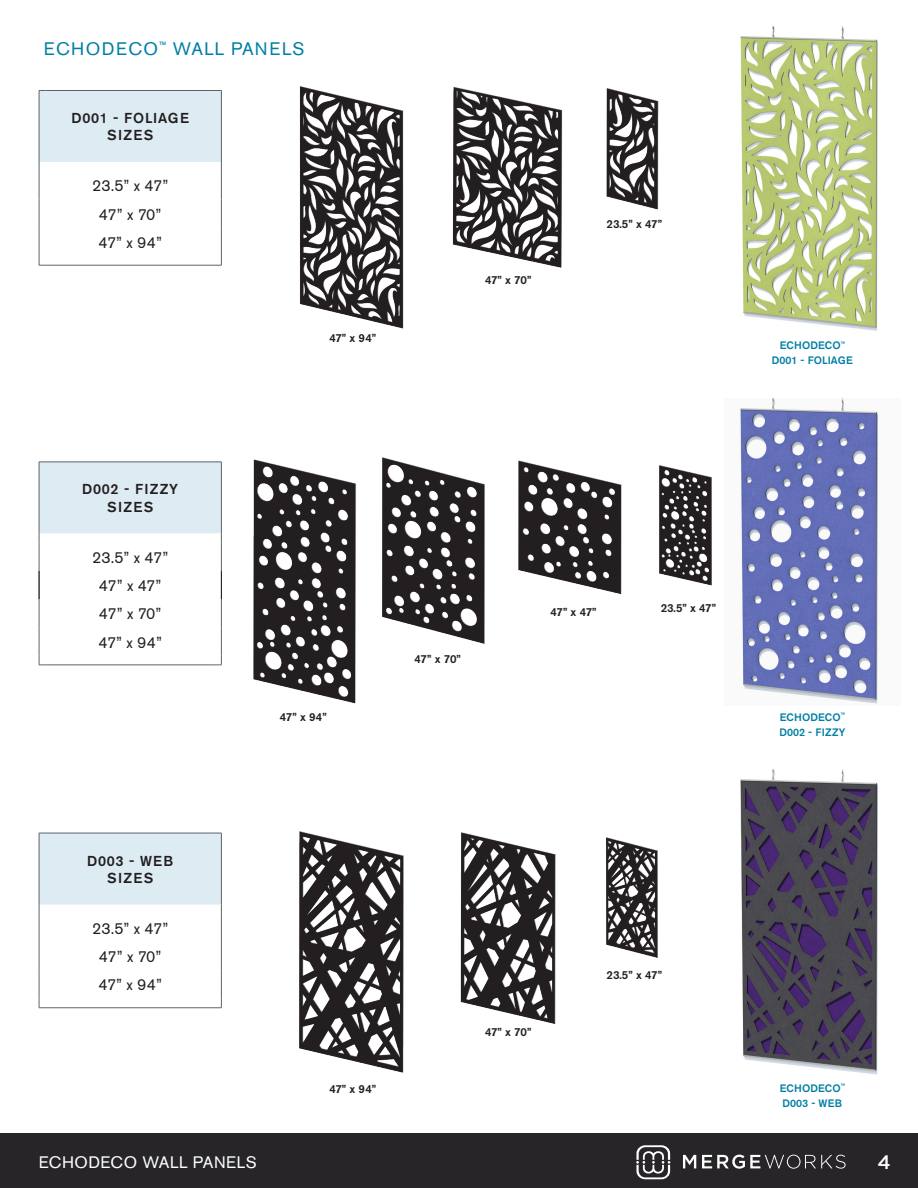
<style>
.page{position:relative;width:918px;height:1188px;background:#fff}
.page>*{position:absolute;margin:0;border:0;box-sizing:border-box;transform-origin:0 0}
.t1{font:500 19.5px "Gotham";color:#fff}
.t2{font:18px "Akzidenz Grotesk Pro";letter-spacing:.08em;color:#007fa5}
.t3{font:16.5px "Akzidenz Grotesk Pro";letter-spacing:.03em;color:#fff}
.t4{font:15.9px "Akzidenz Grotesk Pro";letter-spacing:-.04em;color:#231f20}
.t5{font:500 14.25px "Akzidenz Grotesk Pro";letter-spacing:.08em;color:#231f20}
.t6{font:500 14.25px "Akzidenz Grotesk Pro";letter-spacing:.055em;color:#231f20}
.t7{font:500 14.25px "Akzidenz Grotesk Pro";letter-spacing:.06em;color:#231f20}
.t8{font:500 11.55px "Akzidenz Grotesk Pro";letter-spacing:-.04em;color:#231f20}
.t9{font:500 10.65px/15px "Akzidenz Grotesk Pro";letter-spacing:.01em;color:#007fa5}
</style>
<div class="page">
<div style="left:0;top:1134px;width:918px;height:54px;background:#272528"></div>
<svg style="left:683px;top:1155px;width:13px;height:13px"></svg>
<svg style="left:702px;top:1155px;width:144px;height:14px"></svg>
<svg style="left:636px;top:1145px;width:34px;height:34px"></svg>
<svg style="left:39px;top:90px;width:163px;height:176px"></svg>
<img style="left:202px;top:86px;width:457px;height:243px">
<img style="left:740px;top:27px;width:138px;height:304px">
<div style="left:457px;top:275px;width:102px;height:19px;background:#fff"></div>
<div style="left:583px;top:220px;width:103px;height:19px;background:#fff"></div>
<svg style="left:39px;top:462px;width:163px;height:204px"></svg>
<img style="left:202px;top:457px;width:510px;height:247px">
<div style="left:387px;top:654px;width:102px;height:19px;background:#fff"></div>
<div style="left:657px;top:603px;width:63px;height:19px;background:#fff"></div>
<svg style="left:39px;top:833px;width:163px;height:176px"></svg>
<img style="left:740px;top:769px;width:138px;height:306px">
<div style="left:522px;top:607px;width:103px;height:19px;background:#fff"></div>
<img style="left:202px;top:807px;width:557px;height:268px">
<div style="left:457px;top:1027px;width:102px;height:20px;background:#fff"></div>
<div style="left:583px;top:971px;width:103px;height:19px;background:#fff"></div>
<img style="left:740px;top:398px;width:139px;height:306px">
<p class="t2" style="left:44px;top:37px;width:262px">ECHODECO<sup>™</sup> WALL PANELS</p>
<p class="t6" style="left:71px;top:109px;width:119px">D001 - FOLIAGE</p>
<p class="t5" style="left:107px;top:126px;width:48px">SIZES</p>
<p class="t4" style="left:92px;top:175px;width:78px">23.5” x 47”</p>
<p class="t4" style="left:99px;top:204px;width:64px">47” x 70”</p>
<p class="t4" style="left:98px;top:232px;width:65px">47” x 94”</p>
<p class="t8" style="left:329px;top:331px;width:48px">47” x 94”</p>
<p class="t8" style="left:485px;top:272px;width:48px">47” x 70”</p>
<p class="t8" style="left:607px;top:217px;width:57px">23.5” x 47”</p>
<p class="t7" style="left:82px;top:480px;width:97px">D002 - FIZZY</p>
<p class="t5" style="left:107px;top:497px;width:48px">SIZES</p>
<p class="t4" style="left:92px;top:547px;width:78px">23.5” x 47”</p>
<p class="t4" style="left:99px;top:575px;width:64px">47” x 47”</p>
<p class="t4" style="left:99px;top:603px;width:64px">47” x 70”</p>
<p class="t4" style="left:98px;top:632px;width:65px">47” x 94”</p>
<p class="t5" style="left:87px;top:851px;width:88px">D003 - WEB</p>
<p class="t5" style="left:107px;top:869px;width:48px">SIZES</p>
<p class="t4" style="left:92px;top:918px;width:78px">23.5” x 47”</p>
<p class="t4" style="left:99px;top:946px;width:64px">47” x 70”</p>
<p class="t4" style="left:98px;top:975px;width:65px">47” x 94”</p>
<p class="t8" style="left:280px;top:709px;width:48px">47” x 94”</p>
<p class="t8" style="left:415px;top:651px;width:48px">47” x 70”</p>
<p class="t8" style="left:551px;top:604px;width:48px">47” x 47”</p>
<p class="t8" style="left:661px;top:600px;width:57px">23.5” x 47”</p>
<p class="t8" style="left:329px;top:1081px;width:48px">47” x 94”</p>
<p class="t8" style="left:485px;top:1025px;width:48px">47” x 70”</p>
<p class="t8" style="left:607px;top:968px;width:57px">23.5” x 47”</p>
<p class="t9" style="left:772px;top:338px;width:83px;text-align:center">ECHODECO<sup>™<br></sup>D001 - FOLIAGE</p>
<p class="t9" style="left:780px;top:709px;width:67px">ECHODECO<sup>™<br></sup>D002 - FIZZY</p>
<p class="t9" style="left:780px;top:1080px;width:67px">ECHODECO<sup>™<br></sup>D003 - WEB</p>
<p class="t3" style="left:39px;top:1151px;width:219px">ECHODECO WALL PANELS</p>
<p class="t1" style="left:877px;top:1151px;width:15px">4</p>
</div>
